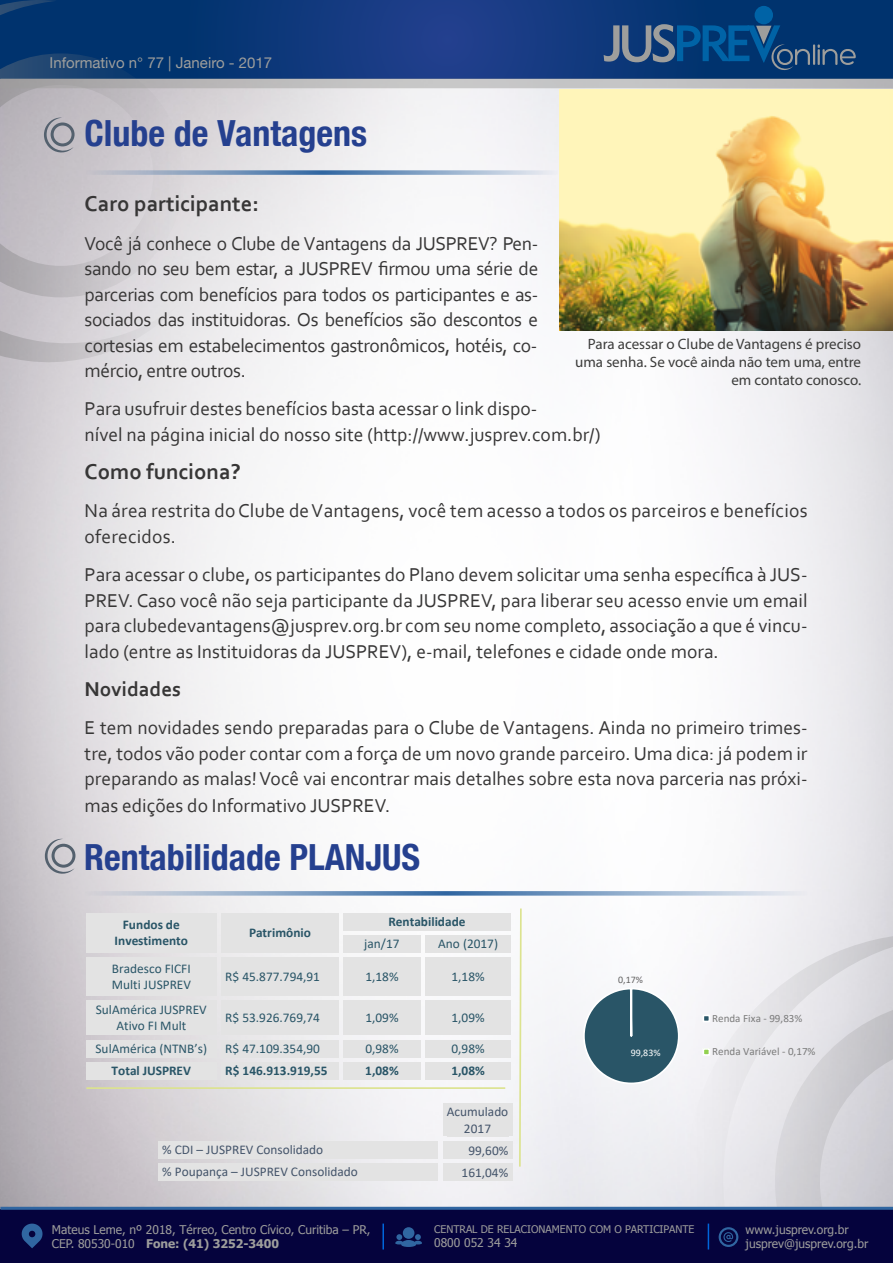
<style>
.page{position:relative;width:893px;height:1263px;background:#fff}
.page>*{position:absolute;margin:0;border:0;box-sizing:border-box;transform-origin:0 0}
.t1{font:700 condensed 36px "Helvetica Neue LT Com";color:#25408f}
.t2{font:700 22.5px "Corbel";color:#373636}
.t3{font:700 21px "Corbel";color:#373636}
.t4{font:19.5px/25.5px "Corbel";color:#373636;text-align:justify}
.t5{font:15px/18px "Myriad Pro";color:#3c3c3b;text-align:right}
.t6{font:15px "Helvetica Neue";color:#9e9e9c}
.t7{font:13.35px/16.2px "Calibri";color:#295567}
.t8{font:700 13.35px/16.4px "Calibri";color:#295567;text-align:center}
.t9{font:13.35px/16.2px "Calibri";color:#44546a;text-align:center}
.t10{font:12px/14.4px "Tahoma";color:#9e9e9c}
.t11{font:11.1px "Calibri";color:#7b7b7b}
.t12{font:10.5px "Tahoma";color:#9e9e9c}
.t13{font:10.05px "Calibri";color:#fff}
.t14{font:10.05px "Calibri";color:#646363}
.s1{font-weight:700}
</style>
<div class="page">
<img style="left:0;top:0;width:893px;height:1207px">
<svg style="left:178px;top:1px;width:715px;height:77px;background:#0f387b"></svg>
<svg style="left:684px;top:932px;width:209px;height:275px"></svg>
<svg style="left:178px;top:53px;width:7px;height:244px;background:#c3c6cf"></svg>
<svg style="left:0;top:0;width:178px;height:363px;background:#9ea6b6"></svg>
<div style="left:0;top:1209px;width:893px;height:54px;background:#05033d"></div>
<hr style="left:382px;top:1223px;width:2px;height:26px;background:#0066db">
<svg style="left:708px;top:1223px;width:1px;height:26px"></svg>
<svg style="left:395px;top:1227px;width:27px;height:20px"></svg>
<svg style="left:719px;top:1227px;width:19px;height:20px"></svg>
<svg style="left:21px;top:1223px;width:22px;height:25px"></svg>
<hr style="left:0;top:1207px;width:893px;height:3px;background:#3066a1">
<div style="left:755px;top:6px;width:18px;height:18px;background:#0063a6;border-radius:50%"></div>
<hr style="left:813px;top:44px;width:2px;height:21px;background:#9e9e9c">
<svg style="left:818px;top:44px;width:38px;height:21px"></svg>
<svg style="left:604px;top:24px;width:206px;height:46px;background:#1c4e82"></svg>
<svg style="left:0;top:78px;width:893px;height:10px;background:#aeb0b6"></svg>
<svg style="left:85px;top:170px;width:473px;height:5px;background:#92aac6"></svg>
<div style="left:51px;top:122px;width:24px;height:24px;border:3px solid #54616e;border-radius:50%"></div>
<svg style="left:44px;top:118px;width:30px;height:35px"></svg>
<img style="left:559px;top:89px;width:333px;height:242px">
<div style="left:86px;top:913px;width:131px;height:39px;background:#e3e3e3"></div>
<div style="left:221px;top:913px;width:117px;height:39px;background:#e3e3e3"></div>
<div style="left:343px;top:913px;width:168px;height:17px;background:#e3e3e3"></div>
<div style="left:343px;top:935px;width:78px;height:17px;background:#e3e3e3"></div>
<div style="left:425px;top:935px;width:86px;height:17px;background:#e3e3e3"></div>
<div style="left:86px;top:957px;width:131px;height:38px;background:#e3e3e3"></div>
<div style="left:221px;top:957px;width:117px;height:38px;background:#e3e3e3"></div>
<div style="left:343px;top:957px;width:78px;height:38px;background:#e3e3e3"></div>
<div style="left:425px;top:957px;width:86px;height:38px;background:#e3e3e3"></div>
<div style="left:86px;top:1000px;width:131px;height:35px;background:#e3e3e3"></div>
<div style="left:221px;top:1000px;width:117px;height:35px;background:#e3e3e3"></div>
<div style="left:343px;top:1000px;width:78px;height:35px;background:#e3e3e3"></div>
<div style="left:425px;top:1000px;width:86px;height:35px;background:#e3e3e3"></div>
<div style="left:86px;top:1040px;width:131px;height:17px;background:#e3e3e3"></div>
<div style="left:221px;top:1040px;width:117px;height:17px;background:#e3e3e3"></div>
<div style="left:343px;top:1040px;width:78px;height:17px;background:#e3e3e3"></div>
<div style="left:425px;top:1040px;width:86px;height:17px;background:#e3e3e3"></div>
<div style="left:86px;top:1062px;width:131px;height:17px;background:#e3e3e3"></div>
<div style="left:221px;top:1062px;width:117px;height:17px;background:#e3e3e3"></div>
<div style="left:343px;top:1062px;width:78px;height:17px;background:#e3e3e3"></div>
<div style="left:425px;top:1062px;width:86px;height:17px;background:#e3e3e3"></div>
<div style="left:443px;top:1104px;width:69px;height:32px;background:#e3e3e3"></div>
<div style="left:158px;top:1141px;width:280px;height:17px;background:#e3e3e3"></div>
<div style="left:443px;top:1141px;width:69px;height:17px;background:#e3e3e3"></div>
<div style="left:158px;top:1163px;width:280px;height:17px;background:#e3e3e3"></div>
<div style="left:443px;top:1163px;width:69px;height:17px;background:#e3e3e3"></div>
<div style="left:583px;top:988px;width:97px;height:96px;background:#295567;border:2px solid #fff;border-radius:47px"></div>
<svg style="left:629px;top:987px;width:4px;height:223px"></svg>
<div style="left:702px;top:1014px;width:8px;height:8px;border:2px solid #fff"></div>
<div style="left:702px;top:1048px;width:8px;height:8px;border:2px solid #fff"></div>
<hr style="left:86px;top:1087px;width:419px;height:2px;background:#dce38f">
<svg style="left:518px;top:907px;width:4px;height:261px"></svg>
<svg style="left:85px;top:891px;width:722px;height:5px;background:#99b1cc"></svg>
<svg style="left:45px;top:839px;width:30px;height:35px"></svg>
<p class="t6" style="left:49px;top:53px;width:224px">Informativo n° 77 | Janeiro - 2017</p>
<h1 class="t1" style="left:85px;top:112px;width:284px">Clube de Vantagens</h1>
<p class="t2" style="left:85px;top:190px;width:176px">Caro participante:</p>
<p class="t4" style="left:85px;top:230px;width:455px">Você já conhece o Clube de Vantagens da JUSPREV? Pen&shy;sando no seu bem estar, a JUSPREV firmou uma série de parcerias com benefícios para todos os participantes e as&shy;sociados das instituidoras. Os benefícios são descontos e cortesias em estabelecimentos gastronômicos, hotéis, co&shy;mércio, entre outros.</p>
<p class="t4" style="left:85px;top:396px;width:517px">Para usufruir destes benefícios basta acessar o link dispo-<br>nível na página inicial do nosso site (http://www.jusprev.com.br/)</p>
<p class="t2" style="left:85px;top:458px;width:158px">Como funciona?</p>
<p class="t4" style="left:85px;top:498px;width:724px">Na área restrita do Clube de Vantagens, você tem acesso a todos os parceiros e benefícios oferecidos.</p>
<p class="t4" style="left:85px;top:561px;width:724px">Para acessar o clube, os participantes do Plano devem solicitar uma senha específica à JUS-PREV. Caso você não seja participante da JUSPREV, para liberar seu acesso envie um email para clubedevantagens@jusprev.org.br com seu nome completo, associação a que é vincu&shy;lado (entre as Instituidoras da JUSPREV), e-mail, telefones e cidade onde mora.</p>
<p class="t3" style="left:85px;top:676px;width:98px">Novidades</p>
<p class="t4" style="left:85px;top:714px;width:724px;line-height:26px">E tem novidades sendo preparadas para o Clube de Vantagens. Ainda no primeiro trimes&shy;tre, todos vão poder contar com a força de um novo grande parceiro. Uma dica: já podem ir preparando as malas! Você vai encontrar mais detalhes sobre esta nova parceria nas próxi&shy;mas edições do Informativo JUSPREV.</p>
<p class="t5" style="left:575px;top:335px;width:287px">Para acessar o Clube de Vantagens é preciso uma senha. Se você ainda não tem uma, entre em contato conosco.</p>
<h1 class="t1" style="left:84px;top:836px;width:337px">Rentabilidade PLANJUS</h1>
<p class="t8" style="left:115px;top:916px;width:75px">Fundos de<br>Investimento</p>
<p class="t8" style="left:249px;top:924px;width:63px">Patrimônio</p>
<p class="t8" style="left:388px;top:913px;width:79px">Rentabilidade</p>
<p class="t7" style="left:364px;top:935px;width:37px">jan/17</p>
<p class="t7" style="left:438px;top:935px;width:62px">Ano (2017)</p>
<p class="t7" style="left:112px;top:960px;width:81px">Bradesco FICFI<br>Multi JUSPREV</p>
<p class="t7" style="left:225px;top:968px;width:96px">R$ 45.877.794,91</p>
<p class="t7" style="left:365px;top:968px;width:35px">1,18%</p>
<p class="t7" style="left:451px;top:968px;width:35px">1,18%</p>
<p class="t7" style="left:96px;top:1001px;width:113px;text-align:center">SulAmérica JUSPREV<br>Ativo FI Mult</p>
<p class="t7" style="left:225px;top:1009px;width:96px">R$ 53.926.769,74</p>
<p class="t7" style="left:365px;top:1009px;width:35px">1,09%</p>
<p class="t7" style="left:451px;top:1009px;width:35px">1,09%</p>
<p class="t7" style="left:96px;top:1040px;width:113px">SulAmérica (NTNB’s)</p>
<p class="t7" style="left:225px;top:1040px;width:96px">R$ 47.109.354,90</p>
<p class="t7" style="left:365px;top:1040px;width:35px">0,98%</p>
<p class="t7" style="left:451px;top:1040px;width:35px">0,98%</p>
<p class="t8" style="left:112px;top:1062px;width:81px">Total JUSPREV</p>
<p class="t8" style="left:225px;top:1062px;width:104px">R$ 146.913.919,55</p>
<p class="t8" style="left:365px;top:1062px;width:35px">1,08%</p>
<p class="t8" style="left:451px;top:1062px;width:35px">1,08%</p>
<p class="t9" style="left:447px;top:1103px;width:63px">Acumulado<br>2017</p>
<p class="t9" style="left:162px;top:1141px;width:162px">% CDI – JUSPREV Consolidado</p>
<p class="t9" style="left:468px;top:1142px;width:42px">99,60%</p>
<p class="t9" style="left:162px;top:1163px;width:197px">% Poupança – JUSPREV Consolidado</p>
<p class="t9" style="left:462px;top:1164px;width:48px">161,04%</p>
<p class="t14" style="left:618px;top:973px;width:26px">0,17%</p>
<p class="t13" style="left:631px;top:1046px;width:31px">99,83%</p>
<p class="t10" style="left:52px;top:1223px;width:320px">Mateus Leme, nº 2018, Térreo, Centro Cívico, Curitiba – PR,<br>CEP. 80530-010 <span class="s1">Fone: (41) 3252-3400</span></p>
<p class="t12" style="left:434px;top:1222px;width:262px">CENTRAL DE RELACIONAMENTO COM O PARTICIPANTE</p>
<p class="t10" style="left:434px;top:1236px;width:85px">0800 052 34 34</p>
<p class="t11" style="left:712px;top:1010px;width:92px">Renda Fixa - 99,83%</p>
<p class="t11" style="left:712px;top:1044px;width:105px">Renda Variável - 0,17%</p>
<p class="t10" style="left:746px;top:1223px;width:124px">www.jusprev.org.br jusprev@jusprev.org.br</p>
</div>
